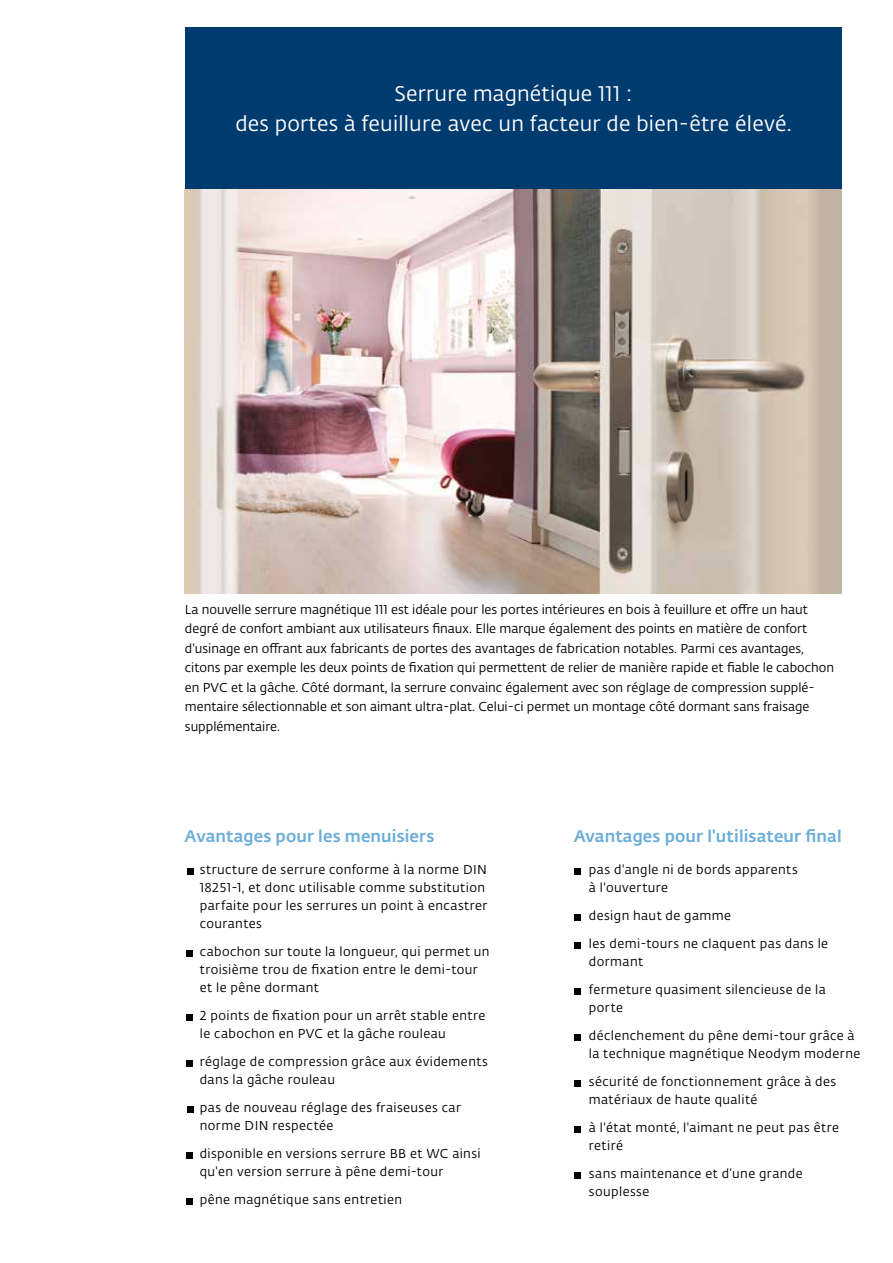
<style>
.page{position:relative;width:893px;height:1263px;background:#fff}
.page>*{position:absolute;margin:0;border:0;box-sizing:border-box;transform-origin:0 0}
.t1{font:21px/30px "Fedra Sans Alt Pro";letter-spacing:.01em;color:#fff;text-align:center}
.t2{font:500 16.5px "Fedra Sans Alt Pro";letter-spacing:.01em;color:#6badd9}
.t3{font:12.75px/18px "Fedra Sans Alt Pro";letter-spacing:.03em;color:#000}
.t4{font:12.75px/19.5px "Fedra Sans Alt Pro";color:#000}
</style>
<div class="page">
<div style="left:185px;top:28px;width:657px;height:161px;background:#003b70"></div>
<img style="left:185px;top:189px;width:657px;height:404px">
<svg style="left:187px;top:868px;width:6px;height:6px"></svg>
<svg style="left:187px;top:950px;width:6px;height:6px"></svg>
<svg style="left:187px;top:1014px;width:6px;height:6px"></svg>
<svg style="left:187px;top:1060px;width:6px;height:6px"></svg>
<svg style="left:187px;top:1106px;width:6px;height:6px"></svg>
<svg style="left:187px;top:1152px;width:6px;height:6px"></svg>
<svg style="left:187px;top:1198px;width:6px;height:6px"></svg>
<svg style="left:574px;top:868px;width:6px;height:6px"></svg>
<svg style="left:574px;top:914px;width:6px;height:6px"></svg>
<svg style="left:574px;top:942px;width:6px;height:6px"></svg>
<svg style="left:574px;top:988px;width:6px;height:6px"></svg>
<svg style="left:574px;top:1034px;width:6px;height:6px"></svg>
<svg style="left:574px;top:1080px;width:6px;height:6px"></svg>
<svg style="left:574px;top:1126px;width:6px;height:6px"></svg>
<svg style="left:574px;top:1172px;width:6px;height:6px"></svg>
<h1 class="t1" style="left:235px;top:78px;width:558px">Serrure magnétique 111 :<br>des portes à feuillure avec un facteur de bien-être élevé.</h1>
<p class="t4" style="left:185px;top:599px;width:651px">La nouvelle serrure magnétique 111 est idéale pour les portes intérieures en bois à feuillure et offre un haut degré de confort ambiant aux utilisateurs finaux. Elle marque également des points en matière de confort d'usinage en offrant aux fabricants de portes des avantages de fabrication notables. Parmi ces avantages, citons par exemple les deux points de fixation qui permettent de relier de manière rapide et fiable le cabochon en PVC et la gâche. Côté dormant, la serrure convainc également avec son réglage de compression supplé&shy;mentaire sélectionnable et son aimant ultra-plat. Celui-ci permet un montage côté dormant sans fraisage supplémentaire.</p>
<p class="t2" style="left:185px;top:824px;width:251px">Avantages pour les menuisiers</p>
<p class="t3" style="left:200px;top:860px;width:289px">structure de serrure conforme à la norme DIN 18251-1, et donc utilisable comme substitution parfaite pour les serrures un point à encastrer courantes</p>
<p class="t3" style="left:200px;top:942px;width:291px">cabochon sur toute la longueur, qui permet un troisième trou de fixation entre le demi-tour et le pêne dormant</p>
<p class="t3" style="left:200px;top:1006px;width:287px">2 points de fixation pour un arrêt stable entre le cabochon en PVC et la gâche rouleau</p>
<p class="t3" style="left:200px;top:1052px;width:290px">réglage de compression grâce aux évidements dans la gâche rouleau</p>
<p class="t3" style="left:200px;top:1098px;width:263px">pas de nouveau réglage des fraiseuses car norme DIN respectée</p>
<p class="t3" style="left:200px;top:1144px;width:282px">disponible en versions serrure BB et WC ainsi qu'en version serrure à pêne demi-tour</p>
<p class="t3" style="left:200px;top:1190px;width:204px">pêne magnétique sans entretien</p>
<p class="t2" style="left:574px;top:824px;width:269px">Avantages pour l'utilisateur final</p>
<p class="t3" style="left:589px;top:860px;width:210px">pas d'angle ni de bords apparents à l'ouverture</p>
<p class="t3" style="left:589px;top:901px;width:241px;line-height:28px">design haut de gamme<br>les demi-tours ne claquent pas dans le</p>
<p class="t3" style="left:589px;top:947px;width:238px;line-height:28px">dormant<br>fermeture quasiment silencieuse de la</p>
<p class="t3" style="left:589px;top:993px;width:267px;line-height:28px">porte<br>déclenchement du pêne demi-tour grâce à</p>
<p class="t3" style="left:589px;top:1039px;width:273px;line-height:28px">la technique magnétique Neodym moderne sécurité de fonctionnement grâce à des</p>
<p class="t3" style="left:589px;top:1085px;width:251px;line-height:28px">matériaux de haute qualité<br>à l'état monté, l'aimant ne peut pas être</p>
<p class="t3" style="left:589px;top:1131px;width:215px;line-height:28px">retiré<br>sans maintenance et d’une grande</p>
<p class="t3" style="left:589px;top:1182px;width:62px">souplesse</p>
</div>
